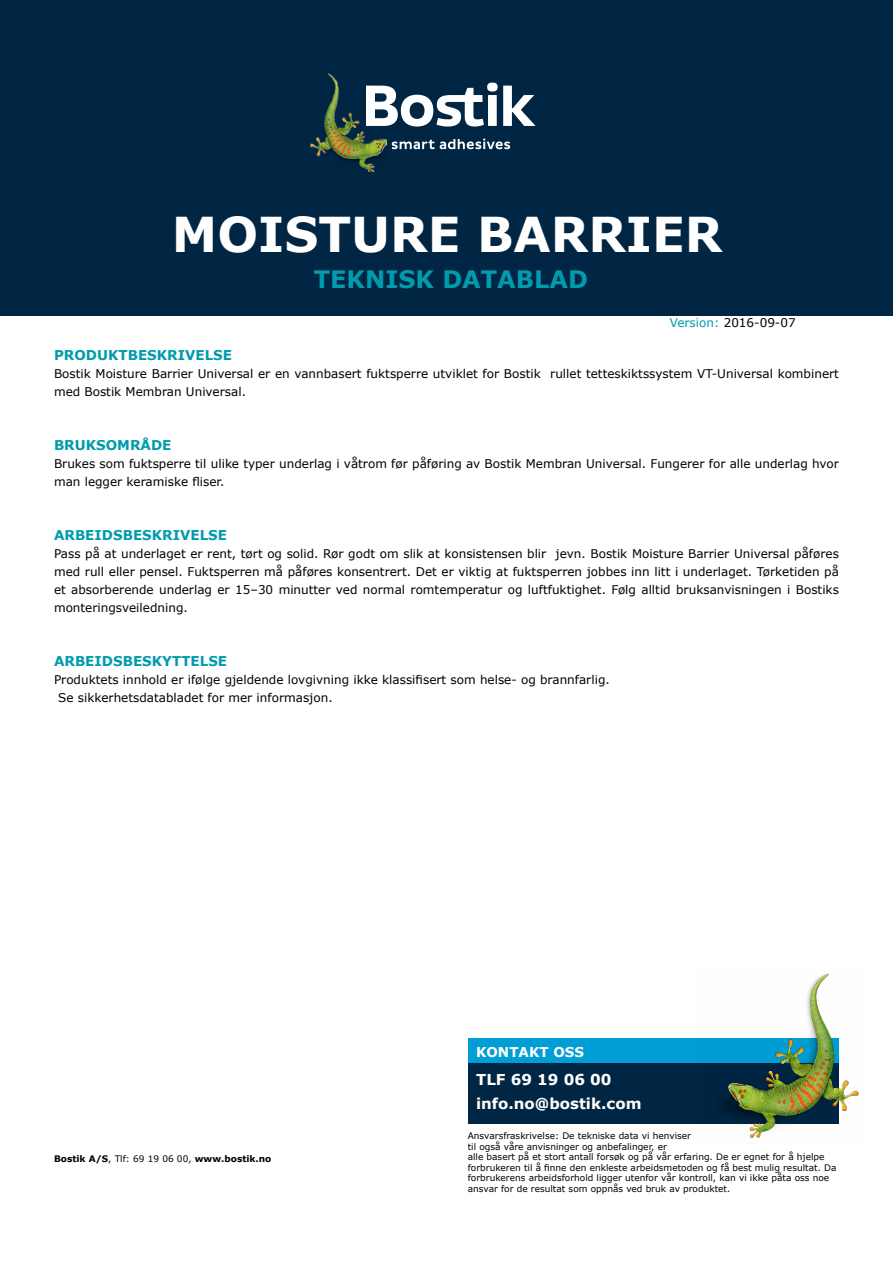
<style>
.page{position:relative;width:893px;height:1263px;background:#fff}
.page>*{position:absolute;margin:0;border:0;box-sizing:border-box;transform-origin:0 0}
.t1{font:700 48px "Verdana";color:#fff}
.t2{font:700 24px "Verdana";color:#009bac}
.t3{font:700 23.55px "Verdana";color:#fff}
.t4{font:700 19.05px "Verdana";color:#fff}
.t5{font:700 15px/24px "Verdana";color:#fff}
.t6{font:700 13.5px "Verdana";color:#009bac}
.t7{font:700 13.5px "Verdana";color:#fff}
.t8{font:12px/18px "Verdana";color:#000}
.t9{font:9px/10.5px "Verdana";color:#000}
.t10{font:700 9px "Verdana";color:#000}
.s1{color:#009bac}
.s2{font-weight:400}
</style>
<div class="page">
<div style="left:0;top:0;width:893px;height:316px;background:#002644"></div>
<img style="left:311px;top:73px;width:75px;height:98px">
<svg style="left:392px;top:139px;width:118px;height:10px"></svg>
<svg style="left:366px;top:83px;width:170px;height:44px"></svg>
<div style="left:469px;top:1038px;width:370px;height:26px;background:#009ed4"></div>
<div style="left:469px;top:1063px;width:370px;height:61px;background:#002644"></div>
<img style="left:719px;top:973px;width:140px;height:165px">
<h1 class="t1" style="left:172px;top:201px;width:552px">MOISTURE BARRIER</h1>
<h2 class="t2" style="left:314px;top:262px;width:276px">TEKNISK DATABLAD</h2>
<p class="t8" style="left:670px;top:313px;width:127px"><span class="s1">Version:</span> 2016-09-07</p>
<p class="t6" style="left:54px;top:346px;width:180px">PRODUKTBESKRIVELSE</p>
<p class="t8" style="left:54px;top:365px;width:786px">Bostik Moisture Barrier Universal er en vannbasert fuktsperre utviklet for Bostik rullet tetteskiktssystem VT-Universal kombinert med Bostik Membran Universal.</p>
<p class="t6" style="left:54px;top:436px;width:119px">BRUKSOMRÅDE</p>
<p class="t8" style="left:54px;top:455px;width:786px">Brukes som fuktsperre til ulike typer underlag i våtrom før påføring av Bostik Membran Universal. Fungerer for alle underlag hvor man legger keramiske fliser.</p>
<p class="t6" style="left:54px;top:526px;width:175px">ARBEIDSBESKRIVELSE</p>
<p class="t8" style="left:54px;top:545px;width:786px;text-align:justify">Pass på at underlaget er rent, tørt og solid. Rør godt om slik at konsistensen blir jevn. Bostik Moisture Barrier Universal påføres med rull eller pensel. Fuktsperren må påføres konsentrert. Det er viktig at fuktsperren jobbes inn litt i underlaget. Tørketiden på et absorberende underlag er 15–30 minutter ved normal romtemperatur og luftfuktighet. Følg alltid bruksanvisningen i Bostiks monteringsveiledning.</p>
<p class="t6" style="left:54px;top:652px;width:175px">ARBEIDSBESKYTTELSE</p>
<p class="t8" style="left:58px;top:671px;width:553px;text-indent:-4px">Produktets innhold er ifølge gjeldende lovgivning ikke klassifisert som helse- og brannfarlig.<br>Se sikkerhetsdatabladet for mer informasjon.</p>
<p class="t10" style="left:54px;top:1152px;width:219px">Bostik A/S<span class="s2">, Tlf: 69 19 06 00,</span> www.bostik.no</p>
<p class="t7" style="left:476px;top:1042px;width:109px">KONTAKT OSS</p>
<p class="t5" style="left:476px;top:1067px;width:167px">TLF 69 19 06 00 info.no@bostik.com</p>
<h3 class="t4" style="left:476px;top:1063px;width:118px">Smart help</h3>
<h3 class="t3" style="left:476px;top:1083px;width:219px">1-800-726-7845</h3>
<p class="t9" style="left:468px;top:1130px;width:370px">Ansvarsfraskrivelse: De tekniske data vi henviser<br>til også våre anvisninger og anbefalinger, er<br>alle basert på et stort antall forsøk og på vår erfaring. De er egnet for å hjelpe forbrukeren til å finne den enkleste arbeidsmetoden og få best mulig resultat. Da forbrukerens arbeidsforhold ligger utenfor vår kontroll, kan vi ikke påta oss noe ansvar for de resultat som oppnås ved bruk av produktet.</p>
</div>
